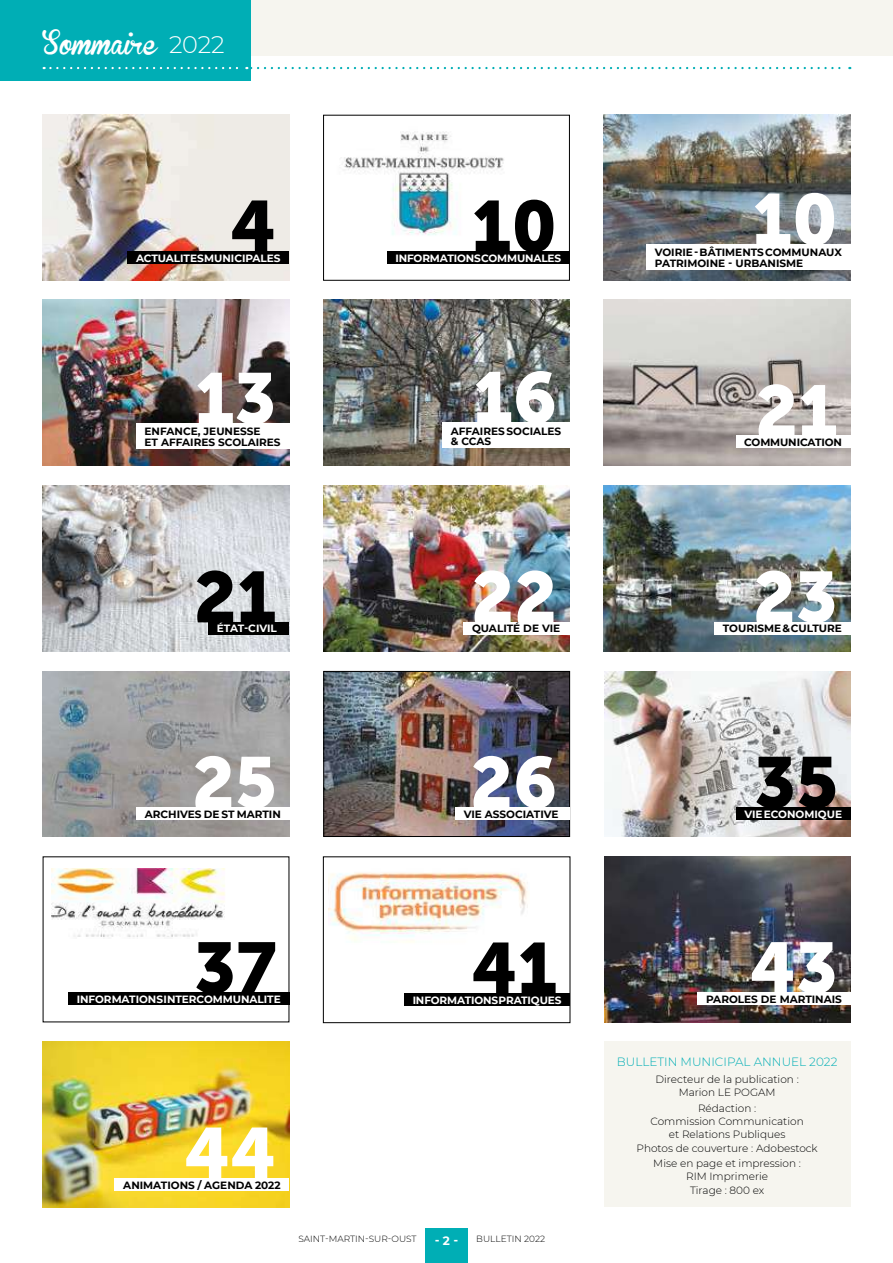
<style>
.page{position:relative;width:893px;height:1263px;background:#fff}
.page>*{position:absolute;margin:0;border:0;box-sizing:border-box;transform-origin:0 0}
.t1{font:71.4px "Museo Sans 900";color:#fff}
.t2{font:71.4px "Museo Sans 900";color:#000}
.t3{font:24px "Brannboll Fet";letter-spacing:-.01em;color:#fff}
.t4{font:300 12px "Montserrat";color:#00aeb5}
.t5{font:700 12px "Montserrat";color:#fff}
.t6{font:700 10.5px/10.5px "Montserrat";color:#000}
.t7{font:300 10.5px/12.6px "Montserrat";color:#000;text-align:center}
.t8{font:700 10.5px "Montserrat";letter-spacing:-.01em;color:#fff}
.t9{font:300 9px "Montserrat";color:#000}
.s1{font-family:"Montserrat";font-weight:300}
</style>
<div class="page">
<div style="left:425px;top:1229px;width:43px;height:34px;background:#00aeb5"></div>
<div style="left:0;top:0;width:893px;height:55px;background:#f6f5ef"></div>
<div style="left:0;top:0;width:251px;height:81px;background:#00aeb5"></div>
<svg style="left:44px;top:67px;width:806px;height:2px"></svg>
<img style="left:43px;top:115px;width:246px;height:166px">
<img style="left:344px;top:131px;width:160px;height:105px">
<div style="left:323px;top:115px;width:247px;height:166px;border:1px solid #000"></div>
<img style="left:604px;top:115px;width:246px;height:166px">
<div style="left:604px;top:1041px;width:246px;height:166px;background:#f6f5ef"></div>
<div style="left:128px;top:251px;width:161px;height:13px;background:#000"></div>
<div style="left:646px;top:244px;width:204px;height:26px;background:#fff"></div>
<div style="left:387px;top:251px;width:183px;height:13px;background:#000"></div>
<img style="left:604px;top:671px;width:246px;height:166px">
<div style="left:736px;top:807px;width:115px;height:13px;background:#000"></div>
<img style="left:43px;top:299px;width:246px;height:166px">
<img style="left:604px;top:299px;width:246px;height:166px">
<div style="left:736px;top:435px;width:114px;height:13px;background:#fff"></div>
<img style="left:604px;top:856px;width:247px;height:166px">
<div style="left:698px;top:992px;width:153px;height:13px;background:#fff"></div>
<div style="left:136px;top:423px;width:153px;height:26px;background:#fff"></div>
<img style="left:329px;top:872px;width:199px;height:70px">
<div style="left:323px;top:856px;width:247px;height:167px;border:1px solid #000"></div>
<div style="left:404px;top:993px;width:166px;height:13px;background:#000"></div>
<img style="left:52px;top:868px;width:173px;height:69px">
<div style="left:68px;top:992px;width:221px;height:13px;background:#000"></div>
<img style="left:43px;top:671px;width:246px;height:166px">
<div style="left:136px;top:807px;width:153px;height:13px;background:#fff"></div>
<img style="left:43px;top:486px;width:246px;height:165px">
<div style="left:208px;top:622px;width:81px;height:12px;background:#000"></div>
<img style="left:43px;top:1042px;width:246px;height:166px">
<div style="left:115px;top:1178px;width:174px;height:13px;background:#fff"></div>
<img style="left:323px;top:299px;width:247px;height:166px">
<div style="left:442px;top:423px;width:128px;height:25px;background:#fff"></div>
<img style="left:604px;top:486px;width:246px;height:165px">
<div style="left:714px;top:622px;width:136px;height:12px;background:#fff"></div>
<img style="left:323px;top:486px;width:247px;height:165px">
<div style="left:463px;top:622px;width:107px;height:12px;background:#fff"></div>
<img style="left:325px;top:673px;width:243px;height:162px">
<div style="left:323px;top:671px;width:247px;height:166px;border:1px solid #000"></div>
<div style="left:455px;top:807px;width:115px;height:13px;background:#fff"></div>
<h2 class="t3" style="left:43px;top:30px;width:183px">Sommaire <span class="s1">2022</span></h2>
<h1 class="t1" style="left:752px;top:179px;width:87px">10</h1>
<h1 class="t2" style="left:472px;top:186px;width:87px">10</h1>
<h1 class="t2" style="left:230px;top:186px;width:47px">4</h1>
<p class="t8" style="left:136px;top:250px;width:146px">ACTUALITES MUNICIPALES</p>
<p class="t6" style="left:655px;top:247px;width:189px">VOIRIE - BÂTIMENTS COMMUNAUX<br>PATRIMOINE - URBANISME</p>
<p class="t8" style="left:395px;top:250px;width:167px">INFORMATIONS COMMUNALES</p>
<h1 class="t1" style="left:195px;top:358px;width:83px">13</h1>
<p class="t6" style="left:145px;top:426px;width:138px">ENFANCE, JEUNESSE<br>ET AFFAIRES SCOLAIRES</p>
<h1 class="t1" style="left:473px;top:357px;width:85px">16</h1>
<p class="t6" style="left:451px;top:425px;width:112px">AFFAIRES SOCIALES &amp; CCAS</p>
<h1 class="t1" style="left:755px;top:371px;width:84px">21</h1>
<p class="t6" style="left:744px;top:437px;width:99px">COMMUNICATION</p>
<h1 class="t2" style="left:194px;top:557px;width:84px">21</h1>
<p class="t8" style="left:217px;top:621px;width:62px">ÉTAT-CIVIL</p>
<h1 class="t1" style="left:192px;top:742px;width:86px">25</h1>
<p class="t6" style="left:145px;top:808px;width:138px">ARCHIVES DE ST MARTIN</p>
<h1 class="t1" style="left:471px;top:557px;width:87px">22</h1>
<p class="t6" style="left:472px;top:623px;width:90px">QUALITÉ DE VIE</p>
<p class="t6" style="left:723px;top:623px;width:121px">TOURISME &amp; CULTURE</p>
<h1 class="t1" style="left:753px;top:557px;width:86px">23</h1>
<h1 class="t1" style="left:470px;top:742px;width:89px">26</h1>
<p class="t6" style="left:464px;top:808px;width:96px">VIE ASSOCIATIVE</p>
<h1 class="t2" style="left:754px;top:742px;width:85px">35</h1>
<p class="t8" style="left:744px;top:806px;width:99px">VIE ECONOMIQUE</p>
<h1 class="t2" style="left:194px;top:928px;width:84px">37</h1>
<p class="t8" style="left:77px;top:992px;width:206px">INFORMATIONS INTERCOMMUNALITE</p>
<h1 class="t2" style="left:472px;top:928px;width:87px">41</h1>
<p class="t8" style="left:413px;top:992px;width:150px">INFORMATIONS PRATIQUES</p>
<h1 class="t1" style="left:184px;top:1113px;width:93px">44</h1>
<p class="t6" style="left:123px;top:1179px;width:159px">ANIMATIONS / AGENDA 2022</p>
<p class="t9" style="left:298px;top:1232px;width:120px">SAINT-MARTIN-SUR-OUST</p>
<p class="t9" style="left:476px;top:1232px;width:70px">BULLETIN 2022</p>
<p class="t5" style="left:435px;top:1232px;width:25px">- 2 -</p>
<h1 class="t1" style="left:750px;top:928px;width:89px">43</h1>
<p class="t6" style="left:706px;top:994px;width:137px">PAROLES DE MARTINAIS</p>
<p class="t4" style="left:617px;top:1054px;width:222px">BULLETIN MUNICIPAL ANNUEL 2022</p>
<p class="t7" style="left:655px;top:1072px;width:145px">Directeur de la publication :<br>Marion LE POGAM</p>
<p class="t7" style="left:650px;top:1102px;width:155px">Rédaction :<br>Commission Communication et Relations Publiques</p>
<p class="t7" style="left:636px;top:1141px;width:183px;line-height:14.7px">Photos de couverture : Adobestock<br>Mise en page et impression :</p>
<p class="t7" style="left:686px;top:1168px;width:84px;line-height:14.7px">RIM Imprimerie<br>Tirage : 800 ex</p>
</div>
